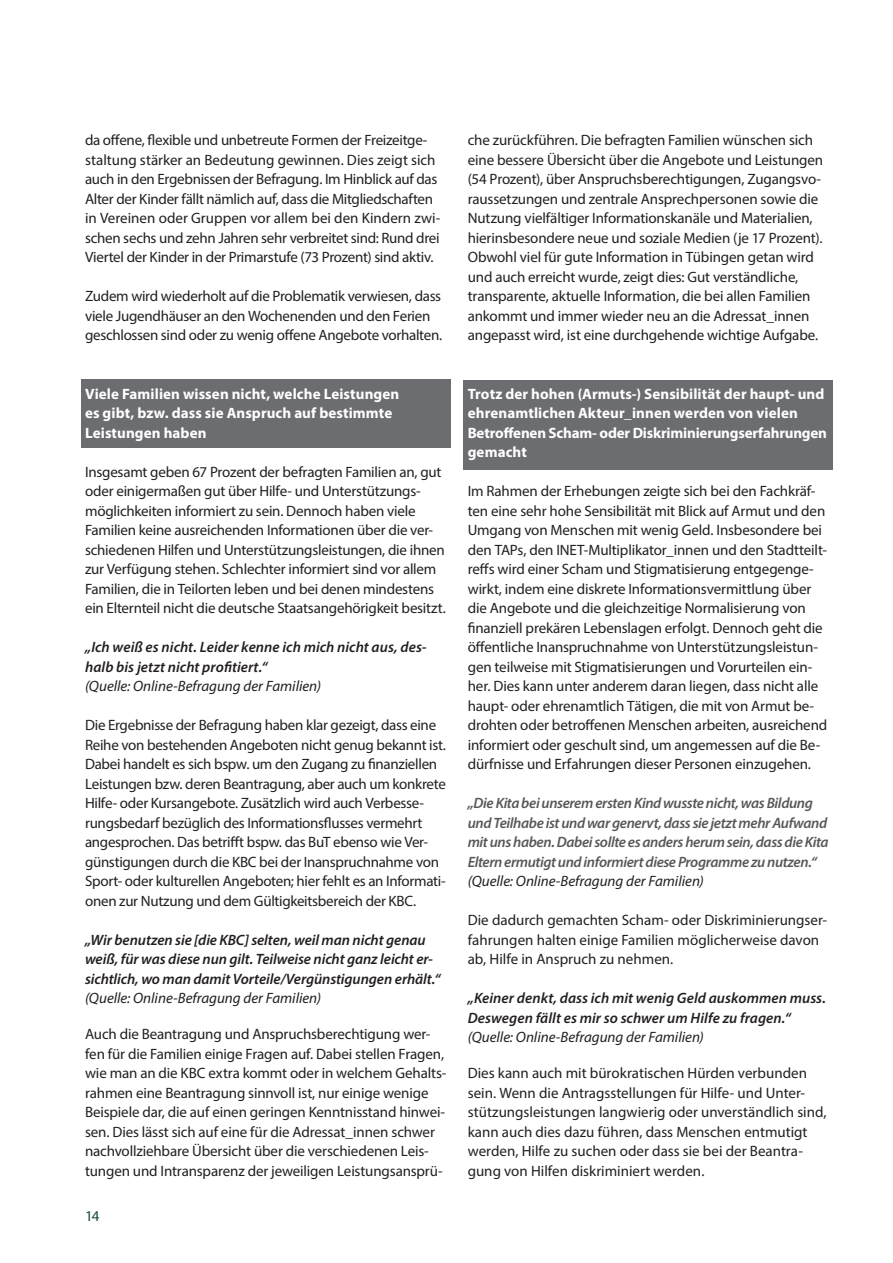
<style>
.page{position:relative;width:893px;height:1263px;background:#fff}
.page>*{position:absolute;margin:0;border:0;box-sizing:border-box;transform-origin:0 0}
.t1{font:15px/19.5px "Myriad Pro";letter-spacing:-.01em;color:#231f20}
.t2{font:italic 600 15px/19.5px "Myriad Pro";letter-spacing:-.005em;color:#231f20}
.t3{font:700 15px/19.5px "Myriad Pro";letter-spacing:.005em;color:#fff}
.t4{font:italic 600 15px/19.5px "Myriad Pro";letter-spacing:-.025em;color:#57585a}
.t5{font:italic 15px "Myriad Pro";color:#231f20}
.t6{font:15px "Myriad Pro";color:#17493f}
</style>
<div class="page">
<div style="left:463px;top:380px;width:370px;height:89px;background:#6c6d70"></div>
<div style="left:81px;top:380px;width:370px;height:68px;background:#6c6d70"></div>
<p class="t1" style="left:85px;top:130px;width:357px">da offene, flexible und unbetreute Formen der Freizeitge&shy;staltung stärker an Bedeutung gewinnen. Dies zeigt sich auch in den Ergebnissen der Befragung. Im Hinblick auf das Alter der Kinder fällt nämlich auf, dass die Mitgliedschaften in Vereinen oder Gruppen vor allem bei den Kindern zwi&shy;schen sechs und zehn Jahren sehr verbreitet sind: Rund drei Viertel der Kinder in der Primarstufe (73 Prozent) sind aktiv.</p>
<p class="t1" style="left:85px;top:286px;width:359px">Zudem wird wiederholt auf die Problematik verwiesen, dass viele Jugendhäuser an den Wochenenden und den Ferien geschlossen sind oder zu wenig offene Angebote vorhalten.</p>
<p class="t3" style="left:85px;top:383px;width:316px">Viele Familien wissen nicht, welche Leistungen es gibt, bzw. dass sie Anspruch auf bestimmte<br>Leistungen haben</p>
<p class="t1" style="left:85px;top:462px;width:362px">Insgesamt geben 67 Prozent der befragten Familien an, gut oder einigermaßen gut über Hilfe- und Unterstützungs&shy;möglichkeiten informiert zu sein. Dennoch haben viele Familien keine ausreichenden Informationen über die ver&shy;schiedenen Hilfen und Unterstützungsleistungen, die ihnen zur Verfügung stehen. Schlechter informiert sind vor allem Familien, die in Teilorten leben und bei denen mindestens ein Elternteil nicht die deutsche Staatsangehörigkeit besitzt.</p>
<p class="t2" style="left:85px;top:637px;width:343px">„Ich weiß es nicht. Leider kenne ich mich nicht aus, des&shy;halb bis jetzt nicht profitiert.“</p>
<p class="t5" style="left:85px;top:677px;width:238px">(Quelle: Online-Befragung der Familien)</p>
<p class="t1" style="left:85px;top:715px;width:362px">Die Ergebnisse der Befragung haben klar gezeigt, dass eine Reihe von bestehenden Angeboten nicht genug bekannt ist.<br>Dabei handelt es sich bspw. um den Zugang zu finanziellen Leistungen bzw. deren Beantragung, aber auch um konkrete Hilfe- oder Kursangebote. Zusätzlich wird auch Verbesse&shy;rungsbedarf bezüglich des Informationsflusses vermehrt angesprochen. Das betrifft bspw. das BuT ebenso wie Ver&shy;günstigungen durch die KBC bei der Inanspruchnahme von Sport- oder kulturellen Angeboten; hier fehlt es an Informati&shy;onen zur Nutzung und dem Gültigkeitsbereich der KBC.</p>
<p class="t2" style="left:85px;top:930px;width:357px">„Wir benutzen sie [die KBC] selten, weil man nicht genau weiß, für was diese nun gilt. Teilweise nicht ganz leicht er&shy;sichtlich, wo man damit Vorteile/Vergünstigungen erhält.“</p>
<p class="t5" style="left:85px;top:989px;width:238px">(Quelle: Online-Befragung der Familien)</p>
<p class="t1" style="left:85px;top:1024px;width:363px">Auch die Beantragung und Anspruchsberechtigung wer&shy;fen für die Familien einige Fragen auf. Dabei stellen Fragen, wie man an die KBC extra kommt oder in welchem Gehalts&shy;rahmen eine Beantragung sinnvoll ist, nur einige wenige Beispiele dar, die auf einen geringen Kenntnisstand hinwei&shy;sen. Dies lässt sich auf eine für die Adressat_innen schwer nachvollziehbare Übersicht über die verschiedenen Leis&shy;tungen und Intransparenz der jeweiligen Leistungsansprü-</p>
<p class="t6" style="left:85px;top:1207px;width:16px">14</p>
<p class="t1" style="left:468px;top:130px;width:357px">che zurückführen. Die befragten Familien wünschen sich eine bessere Übersicht über die Angebote und Leistungen (54 Prozent), über Anspruchsberechtigungen, Zugangsvo&shy;raussetzungen und zentrale Ansprechpersonen sowie die Nutzung vielfältiger Informationskanäle und Materialien, hierinsbesondere neue und soziale Medien (je 17 Prozent).<br>Obwohl viel für gute Information in Tübingen getan wird und auch erreicht wurde, zeigt dies: Gut verständliche, transparente, aktuelle Information, die bei allen Familien ankommt und immer wieder neu an die Adressat_innen angepasst wird, ist eine durchgehende wichtige Aufgabe.</p>
<p class="t3" style="left:468px;top:383px;width:361px">Trotz der hohen (Armuts-) Sensibilität der haupt- und ehrenamtlichen Akteur_innen werden von vielen Betroffenen Scham- oder Diskriminierungserfahrungen gemacht</p>
<p class="t1" style="left:468px;top:481px;width:361px">Im Rahmen der Erhebungen zeigte sich bei den Fachkräf&shy;ten eine sehr hohe Sensibilität mit Blick auf Armut und den Umgang von Menschen mit wenig Geld. Insbesondere bei den TAPs, den INET-Multiplikator_innen und den Stadtteilt&shy;reffs wird einer Scham und Stigmatisierung entgegenge&shy;wirkt, indem eine diskrete Informationsvermittlung über die Angebote und die gleichzeitige Normalisierung von finanziell prekären Lebenslagen erfolgt. Dennoch geht die öffentliche Inanspruchnahme von Unterstützungsleistun&shy;gen teilweise mit Stigmatisierungen und Vorurteilen ein&shy;her. Dies kann unter anderem daran liegen, dass nicht alle haupt- oder ehrenamtlich Tätigen, die mit von Armut be&shy;drohten oder betroffenen Menschen arbeiten, ausreichend informiert oder geschult sind, um angemessen auf die Be&shy;dürfnisse und Erfahrungen dieser Personen einzugehen.</p>
<p class="t4" style="left:468px;top:793px;width:362px">„Die Kita bei unserem ersten Kind wusste nicht, was Bildung und Teilhabe ist und war genervt, dass sie jetzt mehr Aufwand mit uns haben. Dabei sollte es anders herum sein, dass die Kita Eltern ermutigt und informiert diese Programme zu nutzen.“</p>
<p class="t5" style="left:468px;top:872px;width:238px">(Quelle: Online-Befragung der Familien)</p>
<p class="t1" style="left:468px;top:910px;width:361px">Die dadurch gemachten Scham- oder Diskriminierungser&shy;fahrungen halten einige Familien möglicherweise davon ab, Hilfe in Anspruch zu nehmen.</p>
<p class="t2" style="left:468px;top:988px;width:360px">„Keiner denkt, dass ich mit wenig Geld auskommen muss.<br>Deswegen fällt es mir so schwer um Hilfe zu fragen.“</p>
<p class="t5" style="left:468px;top:1028px;width:238px">(Quelle: Online-Befragung der Familien)</p>
<p class="t1" style="left:468px;top:1063px;width:360px">Dies kann auch mit bürokratischen Hürden verbunden sein. Wenn die Antragsstellungen für Hilfe- und Unter&shy;stützungsleistungen langwierig oder unverständlich sind, kann auch dies dazu führen, dass Menschen entmutigt werden, Hilfe zu suchen oder dass sie bei der Beantra&shy;gung von Hilfen diskriminiert werden.</p>
</div>
